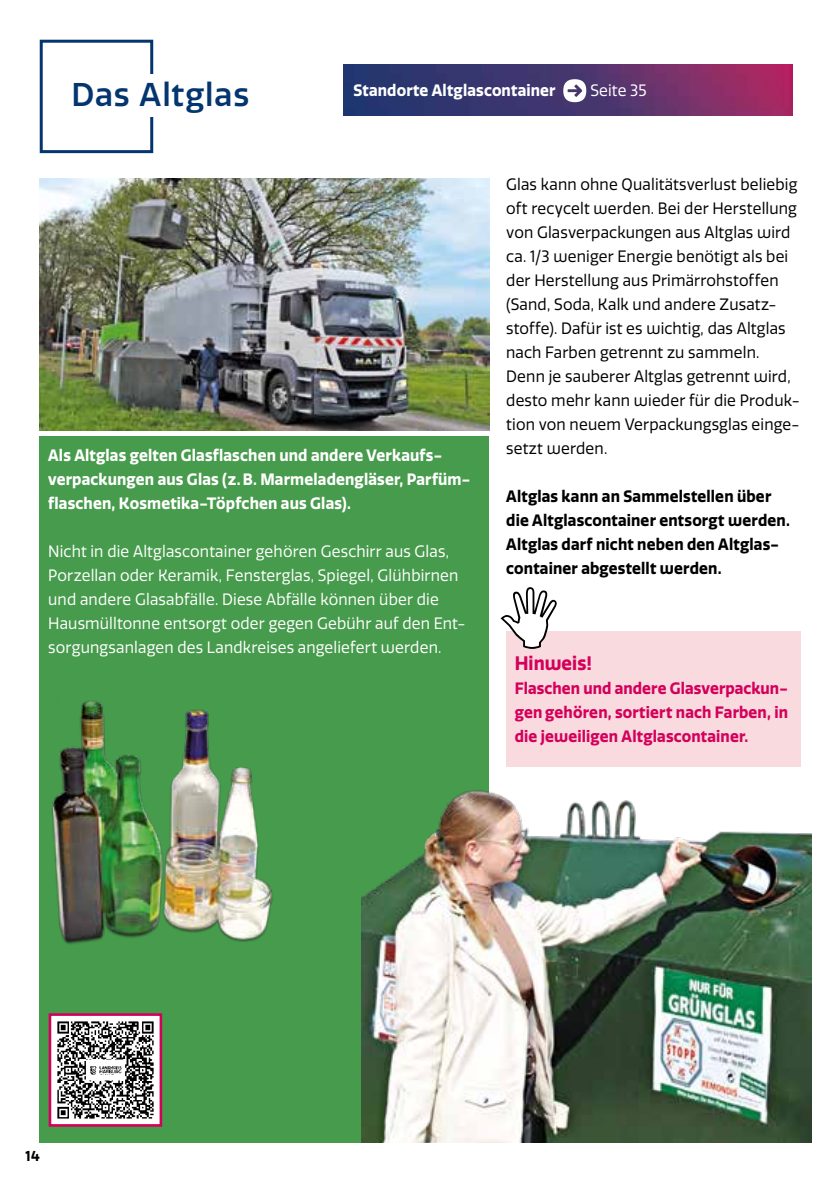
<style>
.page{position:relative;width:840px;height:1191px;background:#fff}
.page>*{position:absolute;margin:0;border:0;box-sizing:border-box;transform-origin:0 0}
.t1{font:500 32px "Quatro";letter-spacing:.025em;color:#04356f}
.t2{font:700 19px "Quatro";letter-spacing:.005em;color:#d4005a;scale:.95 1}
.t3{font:16px/24px "Quatro";letter-spacing:.01em;color:#000;scale:.95 1}
.t4{font:16px/24px "Quatro";letter-spacing:.01em;color:#fff;scale:.95 1}
.t5{font:700 16px/24px "Quatro";letter-spacing:.01em;color:#fff;scale:.95 1}
.t6{font:700 16px/24px "Quatro";letter-spacing:.01em;color:#000;scale:.95 1}
.t7{font:700 16px/24px "Quatro";letter-spacing:.01em;color:#d4005a;text-align:justify;scale:.95 1}
.t8{font:700 14px "Quatro";color:#000;scale:.95 1}
</style>
<div class="page">
<div style="left:40px;top:40px;width:113px;height:113px;background:#fff;border:3px solid #04356f"></div>
<div style="left:71px;top:74px;width:488px;height:42px;background:#fff"></div>
<img style="left:40px;top:178px;width:449px;height:252px">
<div style="left:40px;top:436px;width:449px;height:706px;background:#479b4c"></div>
<img style="left:343px;top:64px;width:449px;height:52px">
<svg style="left:563px;top:79px;width:23px;height:23px"></svg>
<div style="left:50px;top:1014px;width:111px;height:111px;background:#fff"></div>
<img style="left:57px;top:1021px;width:97px;height:98px">
<div style="left:49px;top:1013px;width:113px;height:113px;border:3px solid #d4005a"></div>
<img style="left:193px;top:709px;width:80px;height:233px">
<img style="left:52px;top:700px;width:141px;height:245px">
<img style="left:361px;top:760px;width:449px;height:382px">
<div style="left:506px;top:630px;width:293px;height:136px;background:#f8dadf"></div>
<svg style="left:500px;top:587px;width:56px;height:62px"></svg>
<h1 class="t1" style="left:71px;top:76px;width:179px">Das Altglas</h1>
<p class="t5" style="left:353px;top:79px;width:214px">Standorte Altglascontainer</p>
<p class="t4" style="left:590px;top:79px;width:61px">Seite 35</p>
<p class="t5" style="left:48px;top:443px;width:445px">Als Altglas gelten Glasflaschen und andere Verkaufs&shy;verpackungen aus Glas (z. B. Marmeladengläser, Parfüm&shy;flaschen, Kosmetika-Töpfchen aus Glas).</p>
<p class="t4" style="left:48px;top:539px;width:440px">Nicht in die Altglascontainer gehören Geschirr aus Glas, Porzellan oder Keramik, Fensterglas, Spiegel, Glühbirnen und andere Glasabfälle. Diese Abfälle können über die Hausmülltonne entsorgt oder gegen Gebühr auf den Ent&shy;sorgungsanlagen des Landkreises angeliefert werden.</p>
<p class="t3" style="left:506px;top:173px;width:310px">Glas kann ohne Qualitätsverlust beliebig oft recycelt werden. Bei der Herstellung von Glasverpackungen aus Altglas wird ca. 1/3 weniger Energie benötigt als bei der Herstellung aus Primärrohstoffen (Sand, Soda, Kalk und andere Zusatz&shy;stoffe). Dafür ist es wichtig, das Altglas nach Farben getrennt zu sammeln.<br>Denn je sauberer Altglas getrennt wird, desto mehr kann wieder für die Produk&shy;tion von neuem Verpackungsglas einge&shy;setzt werden.</p>
<p class="t6" style="left:506px;top:485px;width:300px">Altglas kann an Sammelstellen über die Altglascontainer entsorgt werden.<br>Altglas darf nicht neben den Altglas&shy;container abgestellt werden.</p>
<p class="t2" style="left:514px;top:652px;width:83px">Hinweis!</p>
<p class="t7" style="left:514px;top:677px;width:289px">Flaschen und andere Glasverpackun&shy;gen gehören, sortiert nach Farben, in die jeweiligen Altglascontainer.</p>
<p class="t8" style="left:25px;top:1148px;width:17px">14</p>
</div>
